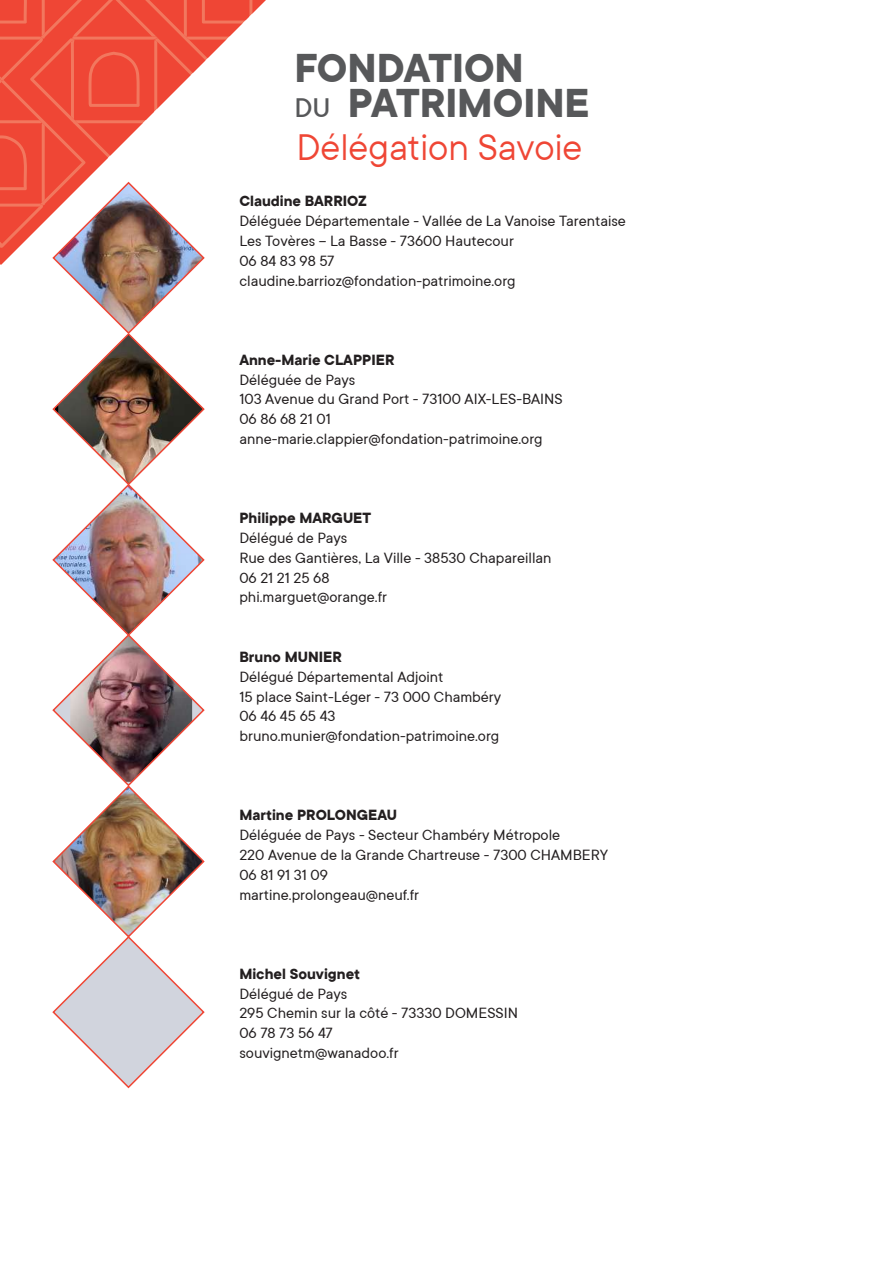
<style>
.page{position:relative;width:893px;height:1263px;background:#fff}
.page>*{position:absolute;margin:0;border:0;box-sizing:border-box;transform-origin:0 0}
.t1{font:700 45px/34.5px "TT Commons";color:#57585a}
.t2{font:41.25px "TT Commons";color:#ef4635}
.t3{font:16.5px/19.8px "TT Commons";color:#231f20}
.t4{font:700 16.5px "TT Commons";color:#231f20}
.s1{font-weight:500;font-size:30px}
</style>
<div class="page">
<img style="left:0;top:0;width:266px;height:1089px">
<h1 class="t1" style="left:294px;top:49px;width:297px">FONDATION<br><span class="s1">DU</span> PATRIMOINE</h1>
<h2 class="t2" style="left:296px;top:121px;width:287px">Délégation Savoie</h2>
<p class="t4" style="left:239px;top:190px;width:129px">Claudine BARRIOZ</p>
<p class="t3" style="left:239px;top:211px;width:388px">Déléguée Départementale - Vallée de La Vanoise Tarentaise Les Tovères – La Basse - 73600 Hautecour<br>06 84 83 98 57<br>claudine.barrioz@fondation-patrimoine.org</p>
<p class="t4" style="left:239px;top:349px;width:157px">Anne-Marie CLAPPIER</p>
<p class="t3" style="left:239px;top:369px;width:325px">Déléguée de Pays<br>103 Avenue du Grand Port - 73100 AIX-LES-BAINS<br>06 86 68 21 01 anne-marie.clappier@fondation-patrimoine.org</p>
<p class="t4" style="left:239px;top:507px;width:133px">Philippe MARGUET</p>
<p class="t3" style="left:239px;top:528px;width:314px">Délégué de Pays<br>Rue des Gantières, La Ville - 38530 Chapareillan<br>06 21 21 25 68<br>phi.marguet@orange.fr</p>
<p class="t4" style="left:239px;top:646px;width:104px">Bruno MUNIER</p>
<p class="t3" style="left:239px;top:666px;width:263px">Délégué Départemental Adjoint<br>15 place Saint-Léger - 73 000 Chambéry<br>06 46 45 65 43 bruno.munier@fondation-patrimoine.org</p>
<p class="t4" style="left:239px;top:804px;width:159px">Martine PROLONGEAU</p>
<p class="t3" style="left:239px;top:825px;width:370px">Déléguée de Pays - Secteur Chambéry Métropole<br>220 Avenue de la Grande Chartreuse - 7300 CHAMBERY 06 81 91 31 09<br>martine.prolongeau@neuf.fr</p>
<p class="t4" style="left:239px;top:963px;width:122px">Michel Souvignet</p>
<p class="t3" style="left:239px;top:983px;width:280px">Délégué de Pays<br>295 Chemin sur la côté - 73330 DOMESSIN<br>06 78 73 56 47<br>souvignetm@wanadoo.fr</p>
</div>
